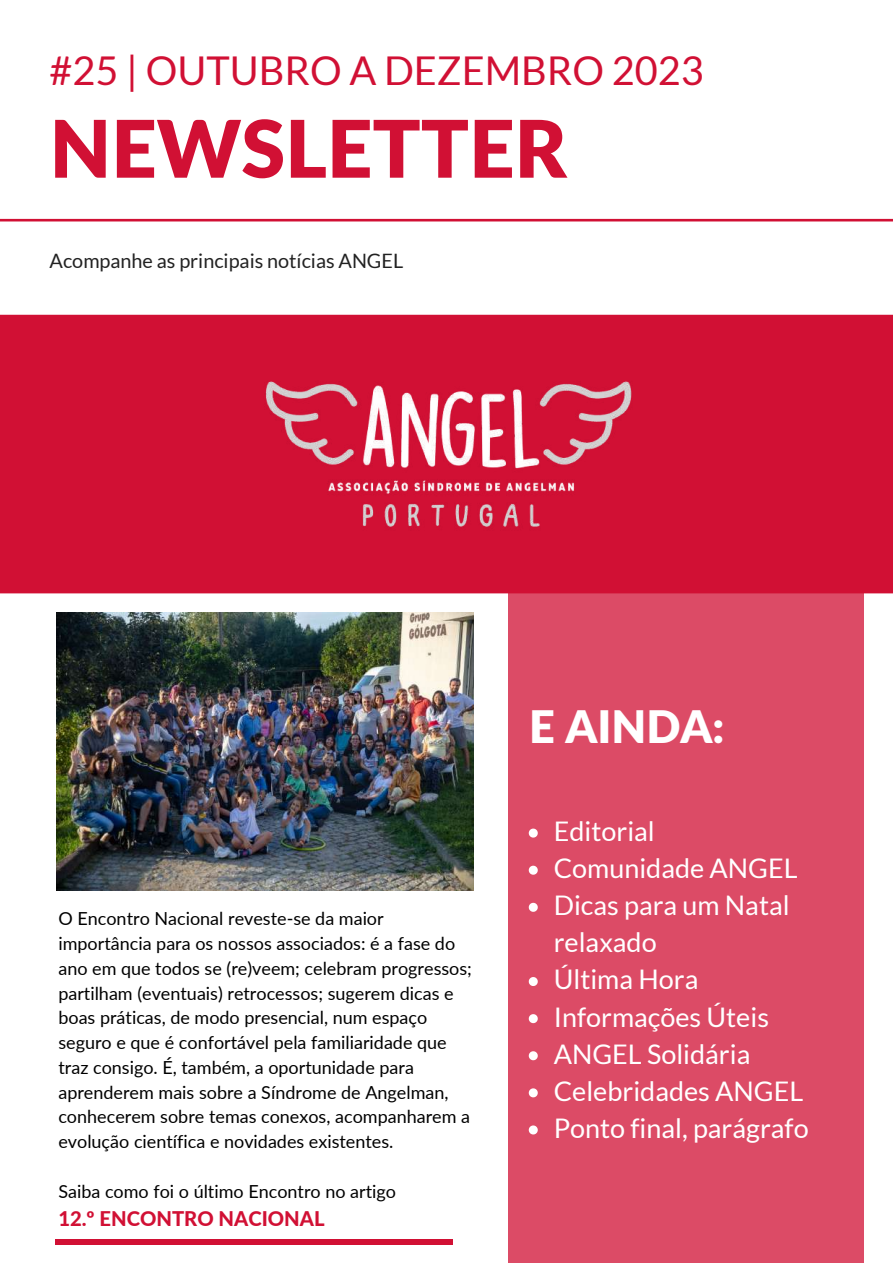
<style>
.page{position:relative;width:893px;height:1264px;background:#fff}
.page>*{position:absolute;margin:0;border:0;box-sizing:border-box;transform-origin:0 0}
.t1{font:900 79.35px "Lato Latin";color:#d11034}
.t2{font:900 45px "Lato Latin";color:#fff}
.t3{font:39.6px "Lato";color:#d11034}
.t4{font:27px/37px "Lato";color:#fff}
.t5{font:800 20.25px "Lato";color:#d11034}
.t6{font:19.8px "Lato";color:#222}
.t7{font:18px/24.8px "Lato";color:#000}
</style>
<div class="page">
<svg style="left:0;top:218px;width:892px;height:4px;background:#e1637b"></svg>
<div style="left:55px;top:1238px;width:397px;height:6px;background:#d11034"></div>
<div style="left:508px;top:559px;width:355px;height:703px;background:#dc4b66"></div>
<div style="left:0;top:315px;width:892px;height:278px;background:#d11034"></div>
<img style="left:114px;top:314px;width:669px;height:328px">
<img style="left:56px;top:612px;width:417px;height:278px">
<svg style="left:528px;top:828px;width:9px;height:9px"></svg>
<svg style="left:528px;top:865px;width:9px;height:9px"></svg>
<svg style="left:528px;top:902px;width:9px;height:9px"></svg>
<svg style="left:528px;top:977px;width:9px;height:9px"></svg>
<svg style="left:528px;top:1014px;width:9px;height:9px"></svg>
<svg style="left:528px;top:1051px;width:9px;height:9px"></svg>
<svg style="left:528px;top:1088px;width:9px;height:9px"></svg>
<svg style="left:528px;top:1125px;width:9px;height:9px"></svg>
<h3 class="t3" style="left:50px;top:46px;width:655px">#25 | OUTUBRO A DEZEMBRO 2023</h3>
<h1 class="t1" style="left:50px;top:114px;width:518px">NEWSLETTER</h1>
<p class="t6" style="left:50px;top:248px;width:355px">Acompanhe as principais notícias ANGEL</p>
<p class="t7" style="left:58px;top:906px;width:415px">O Encontro Nacional reveste-se da maior importância para os nossos associados: é a fase do ano em que todos se (re)veem; celebram progressos; partilham (eventuais) retrocessos; sugerem dicas e boas práticas, de modo presencial, num espaço seguro e que é confortável pela familiaridade que traz consigo. É, também, a oportunidade para aprenderem mais sobre a Síndrome de Angelman, conhecerem sobre temas conexos, acompanharem a evolução científica e novidades existentes.</p>
<p class="t7" style="left:58px;top:1178px;width:339px">Saiba como foi o último Encontro no artigo</p>
<p class="t5" style="left:58px;top:1205px;width:268px">12.º ENCONTRO NACIONAL</p>
<h2 class="t2" style="left:529px;top:707px;width:197px">E AINDA:</h2>
<h3 class="t4" style="left:553px;top:812px;width:256px">Editorial<br>Comunidade ANGEL<br>Dicas para um Natal relaxado<br>Última Hora<br>Informações Úteis<br>ANGEL Solidária<br>Celebridades ANGEL<br>Ponto final, parágrafo</h3>
</div>
